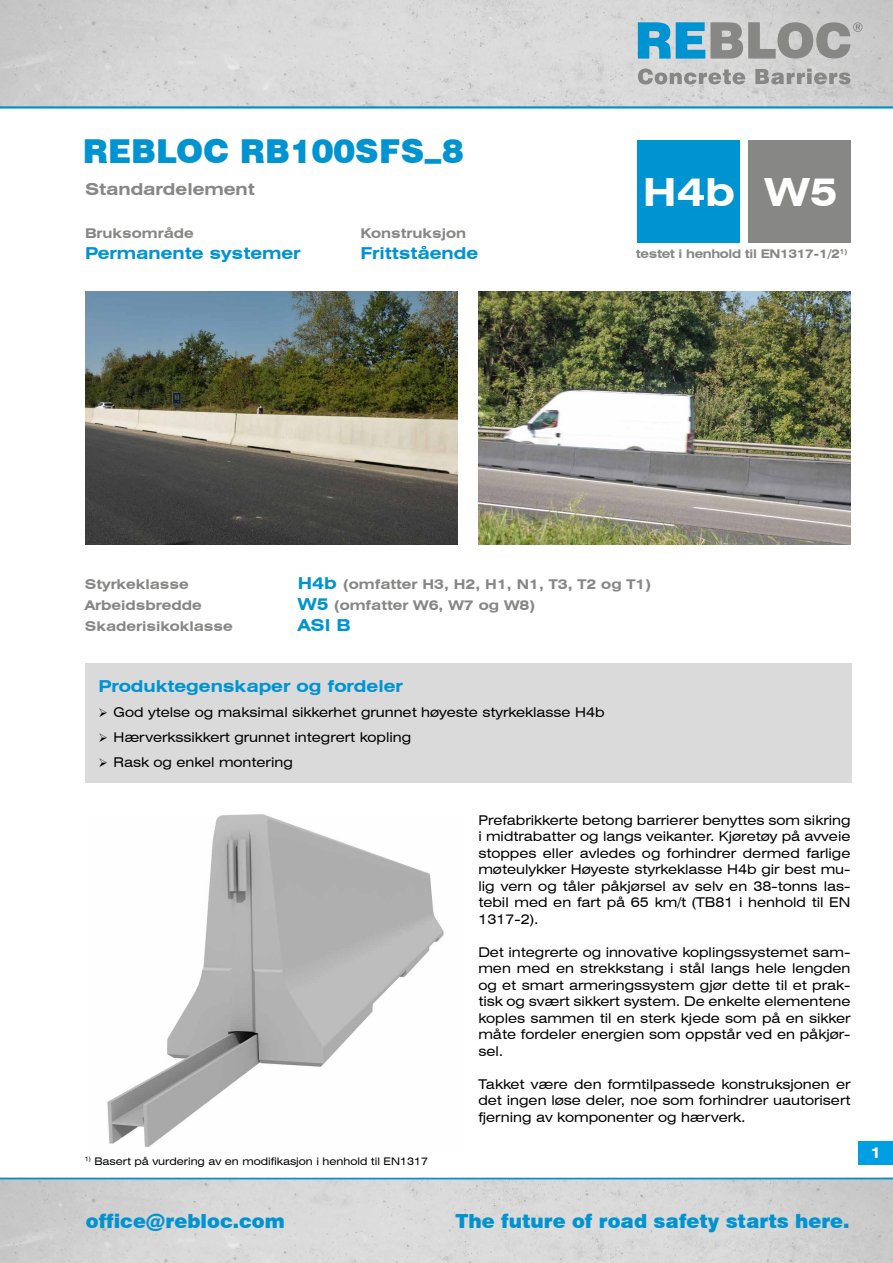
<style>
.page{position:relative;width:893px;height:1263px;background:#fff}
.page>*{position:absolute;margin:0;border:0;box-sizing:border-box;transform-origin:0 0}
.t1{font:700 expanded 39px "Swiss 721 BT";color:#fff}
.t2{font:900 33px "Swiss 721 BT";color:#0093d2}
.t3{font:900 19.5px "Swiss 721 BT";color:#0093d2}
.t4{font:700 expanded 16.5px "Swiss 721 BT";color:#0093d2}
.t5{font:700 expanded 16.5px "Swiss 721 BT";color:#878786}
.t6{font:700 expanded 15px "Swiss 721 BT";color:#fff}
.t7{font:expanded 13.5px/16.5px "Swiss 721 BT";color:#000;text-align:justify}
.t8{font:700 expanded 13.5px "Swiss 721 BT";color:#878786}
.t9{font:700 expanded 12px "Swiss 721 BT";letter-spacing:-.03em;color:#878786}
.t10{font:expanded 10.5px "Swiss 721 BT";color:#000}
.s1{font-size:16.5px;color:#0093d2}
</style>
<div class="page">
<div style="left:859px;top:1141px;width:34px;height:23px;background:#009ee3"></div>
<img style="left:0;top:1179px;width:893px;height:84px">
<img style="left:0;top:0;width:893px;height:106px">
<hr style="left:0;top:106px;width:893px;height:3px;background:#0093d2">
<svg style="left:638px;top:22px;width:224px;height:37px;background:#87a7b5"></svg>
<svg style="left:638px;top:69px;width:212px;height:15px;background:#afafaf"></svg>
<hr style="left:0;top:1178px;width:893px;height:1px;background:#0093d2">
<div style="left:85px;top:663px;width:766px;height:119px;background:#dadada"></div>
<img style="left:85px;top:291px;width:372px;height:254px">
<img style="left:478px;top:291px;width:372px;height:254px">
<img style="left:107px;top:814px;width:337px;height:333px">
<div style="left:638px;top:140px;width:102px;height:102px;background:#0093d2"></div>
<div style="left:748px;top:140px;width:102px;height:102px;background:#878786"></div>
<h2 class="t2" style="left:83px;top:131px;width:382px">REBLOC RB100SFS_8</h2>
<p class="t5" style="left:85px;top:179px;width:171px">Standardelement</p>
<h1 class="t1" style="left:643px;top:169px;width:197px">H4b W5</h1>
<p class="t8" style="left:85px;top:225px;width:110px">Bruksområde</p>
<p class="t4" style="left:85px;top:244px;width:217px">Permanente systemer</p>
<p class="t8" style="left:361px;top:225px;width:107px">Konstruksjon</p>
<p class="t4" style="left:361px;top:244px;width:119px">Frittstående</p>
<p class="t9" style="left:636px;top:246px;width:213px">testet i henhold til EN1317-1/2<sup>1)</sup></p>
<p class="t8" style="left:85px;top:576px;width:105px">Styrkeklasse</p>
<p class="t8" style="left:298px;top:576px;width:355px"><span class="s1">H4b</span> (omfatter H3, H2, H1, N1, T3, T2 og T1)</p>
<p class="t8" style="left:85px;top:597px;width:119px">Arbeidsbredde</p>
<p class="t8" style="left:298px;top:597px;width:239px"><span class="s1">W5</span> (omfatter W6, W7 og W8)</p>
<p class="t8" style="left:85px;top:618px;width:149px">Skaderisikoklasse</p>
<p class="t4" style="left:298px;top:615px;width:54px">ASI B</p>
<p class="t4" style="left:98px;top:676px;width:306px">Produktegenskaper og fordeler</p>
<p class="t7" style="left:98px;top:704px;width:508px">➢ God ytelse og maksimal sikkerhet grunnet høyeste styrkeklasse H4b</p>
<p class="t7" style="left:98px;top:729px;width:314px">➢ Hærverkssikkert grunnet integrert kopling</p>
<p class="t7" style="left:98px;top:754px;width:196px">➢ Rask og enkel montering</p>
<p class="t10" style="left:85px;top:1154px;width:345px"><sup>1)</sup> Basert på vurdering av en modifikasjon i henhold til EN1317</p>
<p class="t7" style="left:478px;top:811px;width:374px">Prefabrikkerte betong barrierer benyttes som sikring i midtrabatter og langs veikanter. Kjøretøy på avveie stoppes eller avledes og forhindrer dermed farlige møteulykker Høyeste styrkeklasse H4b gir best mu&shy;lig vern og tåler påkjørsel av selv en 38-tonns las&shy;tebil med en fart på 65 km/t (TB81 i henhold til EN 1317-2).</p>
<p class="t7" style="left:478px;top:943px;width:374px">Det integrerte og innovative koplingssystemet sam&shy;men med en strekkstang i stål langs hele lengden og et smart armeringssystem gjør dette til et prak&shy;tisk og svært sikkert system. De enkelte elementene koples sammen til en sterk kjede som på en sikker måte fordeler energien som oppstår ved en påkjør&shy;sel.</p>
<p class="t7" style="left:478px;top:1075px;width:374px">Takket være den formtilpassede konstruksjonen er det ingen løse deler, noe som forhindrer uautorisert fjerning av komponenter og hærverk.</p>
<h3 class="t3" style="left:86px;top:1210px;width:200px">office@rebloc.com</h3>
<h3 class="t3" style="left:456px;top:1210px;width:396px">The future of road safety starts here.</h3>
<p class="t6" style="left:870px;top:1144px;width:12px">1</p>
</div>
